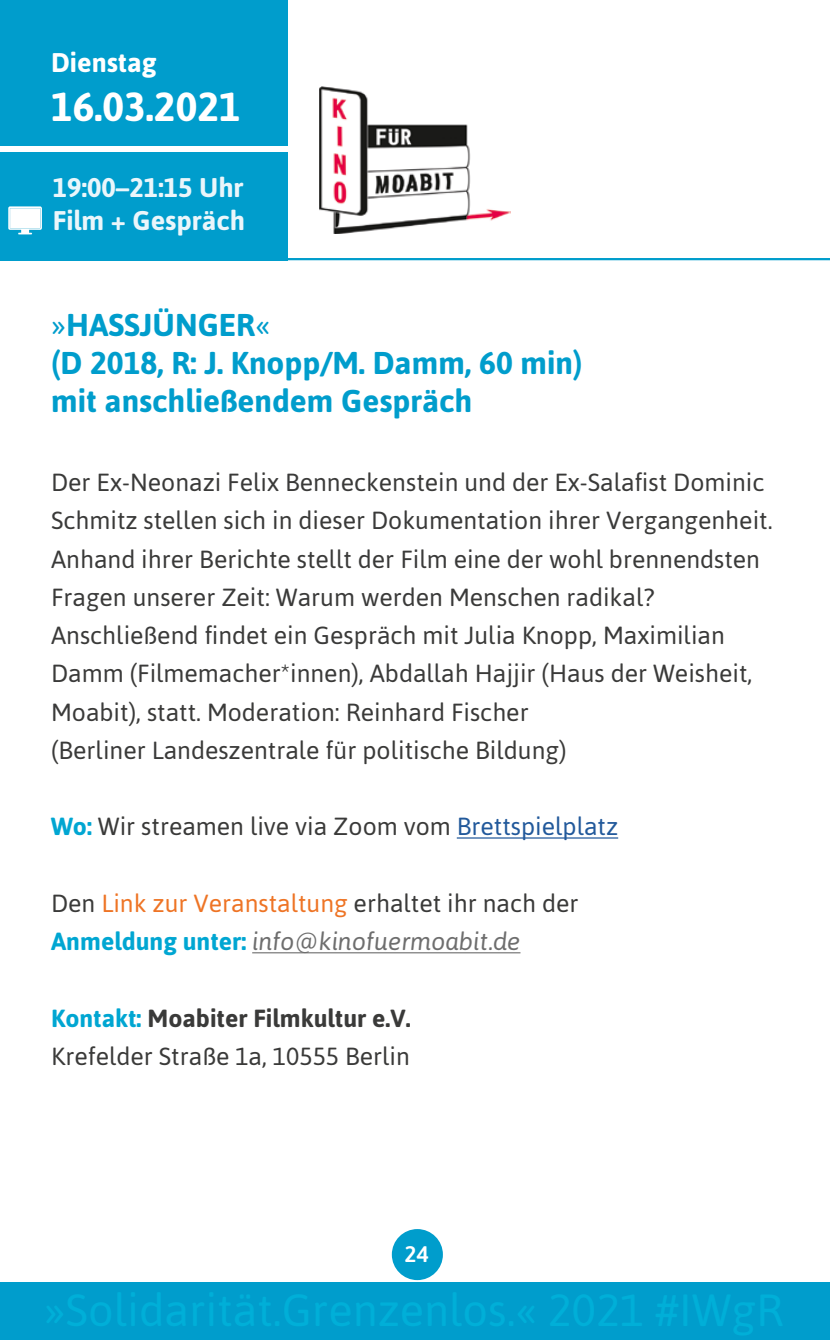
<style>
.page{position:relative;width:830px;height:1340px;background:#fff}
.page>*{position:absolute;margin:0;border:0;box-sizing:border-box;transform-origin:0 0}
.t1{font:700 40.5px "Asap";color:#fff}
.t2{font:700 31.5px/37.8px "Asap";color:#009dcc}
.t3{font:700 27px/32.4px "Asap";color:#eaf6fb}
.t4{font:700 27px "Asap";color:#fff}
.t5{font:24.75px/38.2px "Asap";color:#3a3a39}
.t6{font:italic 24.75px/38.2px "Asap";color:#6e6e6e}
.t7{font:500 22.5px "Asap";color:#fff}
.s1{font-weight:400}
.s2{font-weight:700;color:#00a6d2}
.s3{color:#22599b}
.s4{font-style:normal;color:#3a3a39}
.s5{font-style:normal;color:#ee7425}
.s6{font-weight:700;font-style:normal;color:#00a6d2}
.s7{font-weight:700}
</style>
<div class="page">
<div style="left:391px;top:1228px;width:51px;height:52px;background:#009dcc;border-radius:50%"></div>
<div style="left:0;top:1282px;width:829px;height:57px;background:#009dcc"></div>
<hr style="left:0;top:258px;width:829px;height:2px;background:#009dcc">
<hr style="left:456px;top:837px;width:162px;height:1px;background:#22599b">
<hr style="left:252px;top:952px;width:268px;height:1px;background:#6e6e6e">
<div style="left:0;top:152px;width:287px;height:108px;background:#009dcc"></div>
<div style="left:0;top:0;width:287px;height:145px;background:#009dcc"></div>
<img style="left:319px;top:87px;width:191px;height:146px">
<svg style="left:8px;top:206px;width:34px;height:28px"></svg>
<p class="t4" style="left:51px;top:45px;width:107px">Dienstag</p>
<h1 class="t1" style="left:51px;top:80px;width:191px">16.03.2021</h1>
<p class="t3" style="left:53px;top:170px;width:193px">19:00–21:15 Uhr<br>Film + Gespräch</p>
<p class="t2" style="left:51px;top:305px;width:532px"><span class="s1">»</span>HASSJÜNGER<span class="s1">«<br></span>(D 2018, R: J. Knopp/M. Damm, 60 min) mit anschließendem Gespräch</p>
<p class="t5" style="left:51px;top:462px;width:722px">Der Ex-Neonazi Felix Benneckenstein und der Ex-Salafist Dominic Schmitz stellen sich in dieser Dokumentation ihrer Vergangenheit.<br>Anhand ihrer Berichte stellt der Film eine der wohl brennendsten Fragen unserer Zeit: Warum werden Menschen radikal?<br>Anschließend findet ein Gespräch mit Julia Knopp, Maximilian Damm (Filmemacher*innen), Abdallah Hajjir (Haus der Weisheit, Moabit), statt. Moderation: Reinhard Fischer<br>(Berliner Landeszentrale für politische Bildung)</p>
<p class="t5" style="left:51px;top:806px;width:568px"><span class="s2">Wo:</span> Wir streamen live via Zoom vom <span class="s3">Brettspielplatz</span></p>
<p class="t6" style="left:51px;top:883px;width:528px"><span class="s4">Den</span> <span class="s5">Link zur Veranstaltung</span> <span class="s4">erhaltet ihr nach der<br></span><span class="s6">Anmeldung unter:</span> info@kinofuermoabit.de</p>
<p class="t5" style="left:51px;top:998px;width:361px"><span class="s2">Kontakt:</span> <span class="s7">Moabiter Filmkultur e.V.<br></span>Krefelder Straße 1a, 10555 Berlin</p>
<p class="t7" style="left:404px;top:1239px;width:26px">24</p>
</div>
